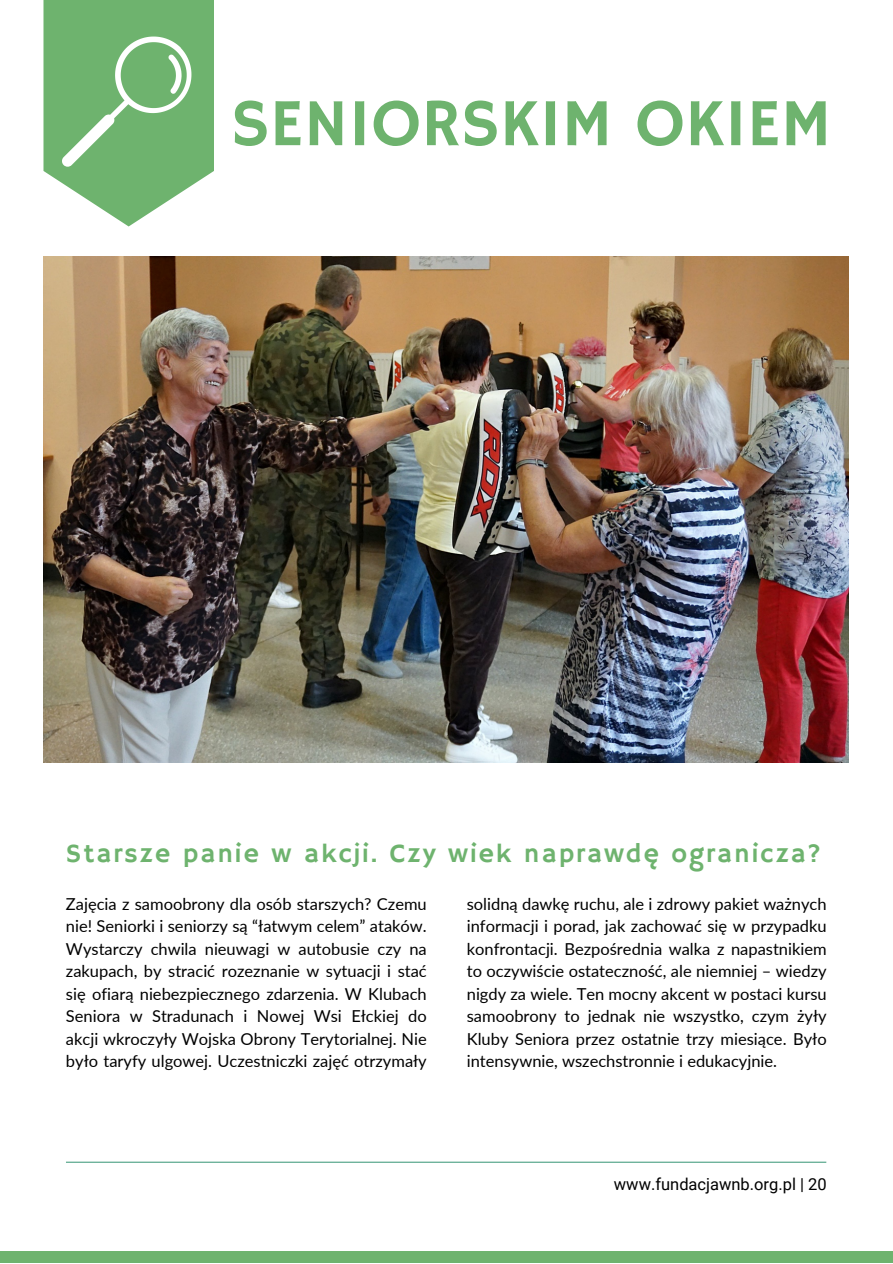
<style>
.page{position:relative;width:893px;height:1264px;background:#fff}
.page>*{position:absolute;margin:0;border:0;box-sizing:border-box;transform-origin:0 0}
.t1{font:67.5px "Hammersmith One";color:#6eb36e}
.t2{font:26.7px "Hammersmith One";letter-spacing:.07em;color:#6eb36e}
.t3{font:16.5px/22.5px "Lato";color:#000;text-align:justify}
.t4{font:16.5px "Roboto";color:#000}
.s1{color:#fff}
</style>
<div class="page">
<svg style="left:43px;top:0;width:171px;height:226px"></svg>
<img style="left:43px;top:256px;width:805px;height:506px">
<div style="left:0;top:1251px;width:892px;height:11px;background:#6eb36e"></div>
<hr style="left:66px;top:1161px;width:760px;height:1px;background:#4ba083">
<p class="t1" style="left:230px;top:84px;width:602px">SENIORSKIM OKIEM</p>
<p class="t2" style="left:66px;top:837px;width:756px">Starsze panie w akcji. Czy wiek naprawdę ogranicza?</p>
<p class="t3" style="left:467px;top:892px;width:361px">solidną dawkę ruchu, ale i zdrowy pakiet ważnych informacji i porad, jak zachować się w przypadku konfrontacji. Bezpośrednia walka z napastnikiem to oczywiście ostateczność, ale niemniej – wiedzy nigdy za wiele. Ten mocny akcent w postaci kursu samoobrony to jednak nie wszystko, czym żyły Kluby Seniora przez ostatnie trzy miesiące. Było intensywnie, wszechstronnie i edukacyjnie. <span class="s1">aaa</span></p>
<p class="t3" style="left:66px;top:892px;width:362px">Zajęcia z samoobrony dla osób starszych? Czemu nie! Seniorki i seniorzy są “łatwym celem” ataków.<br>Wystarczy chwila nieuwagi w autobusie czy na zakupach, by stracić rozeznanie w sytuacji i stać się ofiarą niebezpiecznego zdarzenia. W Klubach Seniora w Stradunach i Nowej Wsi Ełckiej do akcji wkroczyły Wojska Obrony Terytorialnej. Nie było taryfy ulgowej. Uczestniczki zajęć otrzymały</p>
<p class="t4" style="left:614px;top:1175px;width:214px">www.fundacjawnb.org.pl | 20</p>
</div>
